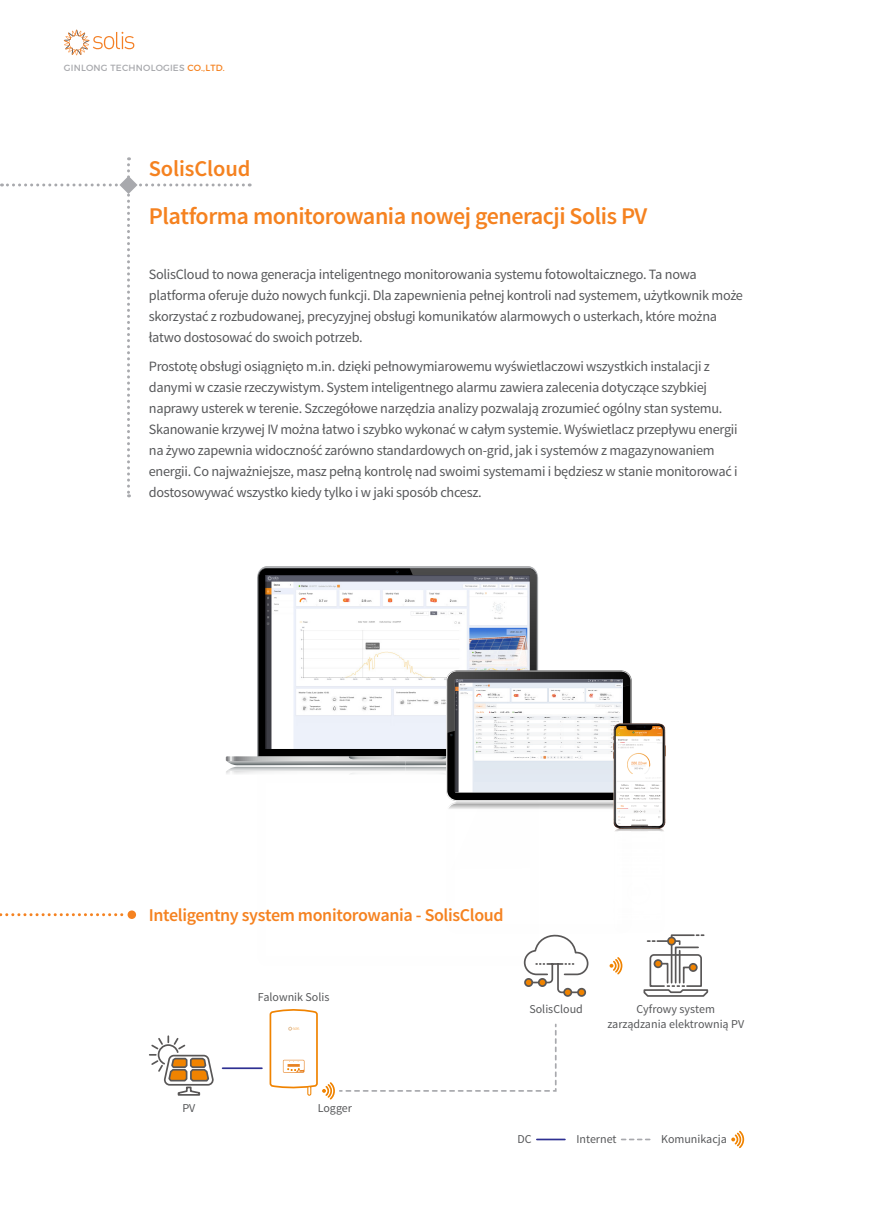
<style>
.page{position:relative;width:893px;height:1212px;background:#fff}
.page>*{position:absolute;margin:0;border:0;box-sizing:border-box;transform-origin:0 0}
.t1{font:600 24px "Source Sans Pro";letter-spacing:-.02em;color:#f58220}
.t2{font:600 22.5px "Source Sans Pro";letter-spacing:-.005em;color:#f58220}
.t3{font:600 18px "Source Sans Pro";letter-spacing:-.02em;color:#f58220}
.t4{font:14.25px/21px "Source Sans Pro";letter-spacing:-.02em;color:#57585a}
.t5{font:12px/15px "Source Sans Pro";color:#57585a;text-align:center}
.t6{font:9px "Montserrat";letter-spacing:.025em;color:#a8a9ad}
.s1{color:#f58220}
</style>
<div class="page">
<svg style="left:64px;top:30px;width:70px;height:25px"></svg>
<img style="left:632px;top:724px;width:33px;height:108px">
<svg style="left:0;top:913px;width:128px;height:3px"></svg>
<div style="left:128px;top:910px;width:8px;height:9px;background:#f58220;border-radius:50%"></div>
<hr style="left:223px;top:1067px;width:39px;height:2px;background:#2e3092">
<svg style="left:149px;top:1035px;width:65px;height:61px"></svg>
<svg style="left:270px;top:1009px;width:287px;height:90px"></svg>
<div style="left:577px;top:988px;width:9px;height:9px;border:2px solid #595757;border-radius:50%"></div>
<div style="left:563px;top:988px;width:9px;height:9px;border:2px solid #595757;border-radius:50%"></div>
<svg style="left:226px;top:568px;width:406px;height:426px"></svg>
<svg style="left:643px;top:934px;width:65px;height:63px"></svg>
<div style="left:689px;top:963px;width:9px;height:9px;border:2px solid #595757;border-radius:50%"></div>
<div style="left:668px;top:937px;width:7px;height:8px;background:#f08300;border-radius:50%"></div>
<div style="left:667px;top:936px;width:9px;height:9px;border:2px solid #595757;border-radius:50%"></div>
<svg style="left:622px;top:1138px;width:28px;height:2px"></svg>
<hr style="left:537px;top:1138px;width:28px;height:2px;background:#2e3092">
<svg style="left:731px;top:1131px;width:13px;height:17px"></svg>
<svg style="left:1px;top:157px;width:249px;height:340px"></svg>
<p class="t6" style="left:64px;top:63px;width:163px">GINLONG TECHNOLOGIES <span class="s1">CO.,LTD.</span></p>
<h2 class="t2" style="left:149px;top:154px;width:103px">SolisCloud</h2>
<h1 class="t1" style="left:149px;top:201px;width:500px">Platforma monitorowania nowej generacji Solis PV</h1>
<p class="t4" style="left:149px;top:264px;width:596px">SolisCloud to nowa generacja inteligentnego monitorowania systemu fotowoltaicznego. Ta nowa platforma oferuje dużo nowych funkcji. Dla zapewnienia pełnej kontroli nad systemem, użytkownik może skorzystać z rozbudowanej, precyzyjnej obsługi komunikatów alarmowych o usterkach, które można łatwo dostosować do swoich potrzeb.</p>
<p class="t4" style="left:149px;top:356px;width:590px">Prostotę obsługi osiągnięto m.in. dzięki pełnowymiarowemu wyświetlaczowi wszystkich instalacji z danymi w czasie rzeczywistym. System inteligentnego alarmu zawiera zalecenia dotyczące szybkiej naprawy usterek w terenie. Szczegółowe narzędzia analizy pozwalają zrozumieć ogólny stan systemu.<br>Skanowanie krzywej IV można łatwo i szybko wykonać w całym systemie. Wyświetlacz przepływu energii na żywo zapewnia widoczność zarówno standardowych on-grid, jak i systemów z magazynowaniem energii. Co najważniejsze, masz pełną kontrolę nad swoimi systemami i będziesz w stanie monitorować i dostosowywać wszystko kiedy tylko i w jaki sposób chcesz.</p>
<p class="t3" style="left:149px;top:903px;width:356px">Inteligentny system monitorowania - SolisCloud</p>
<p class="t5" style="left:258px;top:989px;width:73px">Falownik Solis</p>
<p class="t5" style="left:182px;top:1101px;width:14px">PV</p>
<p class="t5" style="left:318px;top:1101px;width:36px">Logger</p>
<p class="t5" style="left:529px;top:1002px;width:55px">SolisCloud</p>
<p class="t5" style="left:607px;top:1002px;width:138px">Cyfrowy system zarządzania elektrownią PV</p>
<p class="t5" style="left:518px;top:1132px;width:16px">DC</p>
<p class="t5" style="left:576px;top:1132px;width:42px">Internet</p>
<p class="t5" style="left:661px;top:1132px;width:67px">Komunikacja</p>
</div>
